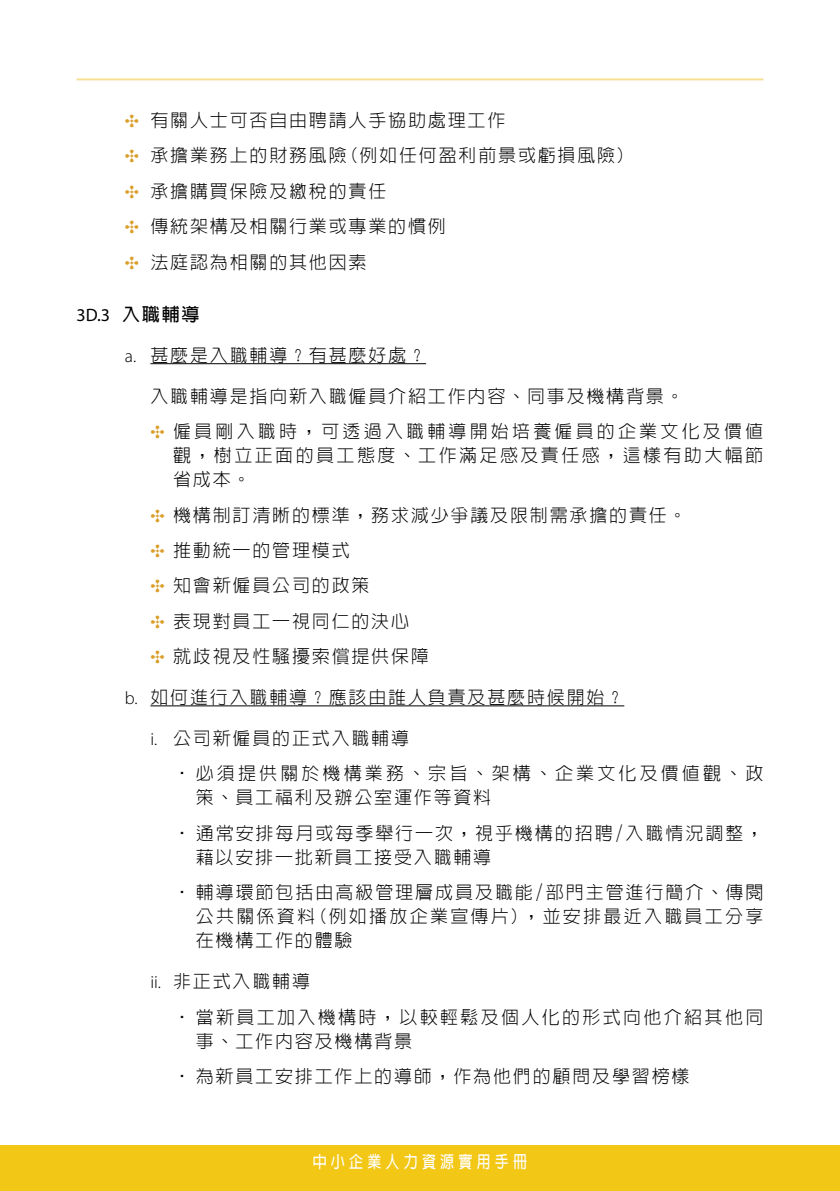
<style>
.page{position:relative;width:840px;height:1191px;background:#fff}
.page>*{position:absolute;margin:0;border:0;box-sizing:border-box;transform-origin:0 0}
.t1{font:300 18px/24px "AR Hei B5 HK";letter-spacing:.1em;color:#000;text-align:justify}
.t2{font:300 18px/24px "AR Hei B5 HK";letter-spacing:.175em;color:#000}
.t3{font:300 18px/24px "AR Hei B5 HK";letter-spacing:.13em;color:#000}
.t4{font:18px "Myriad Pro";color:#000}
.t5{font:700 16.8px "AR Hei B5";letter-spacing:.3em;color:#fff;scale:.83 1}
.s1{color:#da9e29}
.s2{font-family:"AR Hei B5 HK";font-weight:700}
.s3{font-family:"Myriad Pro"}
</style>
<div class="page">
<hr style="left:77px;top:78px;width:686px;height:2px;background:#f9df93">
<div style="left:0;top:1145px;width:839px;height:46px;background:#f3c716"></div>
<hr style="left:150px;top:363px;width:276px;height:1px;background:#000">
<hr style="left:150px;top:705px;width:474px;height:1px;background:#000">
<p class="t1" style="left:125px;top:108px;width:382px"><span class="s1">✣</span> 有關人士可否自由聘請人手協助處理工作</p>
<p class="t1" style="left:125px;top:144px;width:502px"><span class="s1">✣</span> 承擔業務上的財務風險(例如任何盈利前景或虧損風險)</p>
<p class="t1" style="left:125px;top:179px;width:263px"><span class="s1">✣</span> 承擔購買保險及繳稅的責任</p>
<p class="t1" style="left:125px;top:214px;width:322px"><span class="s1">✣</span> 傳統架構及相關行業或專業的慣例</p>
<p class="t1" style="left:125px;top:250px;width:243px"><span class="s1">✣</span> 法庭認為相關的其他因素</p>
<p class="t4" style="left:77px;top:304px;width:124px">3D.3 <span class="s2">入職輔導</span></p>
<p class="t1" style="left:125px;top:343px;width:302px"><span class="s3">a.</span> 甚麼是入職輔導？有甚麼好處？</p>
<p class="t1" style="left:150px;top:384px;width:534px">入職輔導是指向新入職僱員介紹工作內容、同事及機構背景。</p>
<p class="t1" style="left:173px;top:419px;width:591px;text-indent:-23px"><span class="s1">✣</span> 僱員剛入職時，可透過入職輔導開始培養僱員的企業文化及價值觀，樹立正面的員工態度、工作滿足感及責任感，這樣有助大幅節省成本。</p>
<p class="t1" style="left:150px;top:503px;width:537px"><span class="s1">✣</span> 機構制訂清晰的標準，務求減少爭議及限制需承擔的責任。</p>
<p class="t1" style="left:150px;top:538px;width:201px"><span class="s1">✣</span> 推動統一的管理模式</p>
<p class="t1" style="left:150px;top:573px;width:220px"><span class="s1">✣</span> 知會新僱員公司的政策</p>
<p class="t1" style="left:150px;top:609px;width:260px"><span class="s1">✣</span> 表現對員工一視同仁的決心</p>
<p class="t1" style="left:150px;top:644px;width:280px"><span class="s1">✣</span> 就歧視及性騷擾索償提供保障</p>
<p class="t1" style="left:125px;top:685px;width:500px"><span class="s3">b.</span> 如何進行入職輔導？應該由誰人負責及甚麼時候開始？</p>
<p class="t1" style="left:150px;top:726px;width:260px"><span class="s3">i.</span> 公司新僱員的正式入職輔導</p>
<p class="t2" style="left:196px;top:761px;width:568px;text-indent:-23px">• 必須提供關於機構業務、宗旨、架構、企業文化及價值觀、政策、員工福利及辦公室運作等資料</p>
<p class="t1" style="left:196px;top:821px;width:568px;text-indent:-23px">• 通常安排每月或每季舉行一次，視乎機構的招聘/入職情況調整，藉以安排一批新員工接受入職輔導</p>
<p class="t1" style="left:196px;top:880px;width:568px;text-indent:-23px">• 輔導環節包括由高級管理層成員及職能/部門主管進行簡介、傳閱公共關係資料(例如播放企業宣傳片)，並安排最近入職員工分享在機構工作的體驗</p>
<p class="t1" style="left:150px;top:969px;width:161px"><span class="s3">ii.</span> 非正式入職輔導</p>
<p class="t3" style="left:196px;top:1004px;width:568px;text-indent:-23px">• 當新員工加入機構時，以較輕鬆及個人化的形式向他介紹其他同事、工作內容及機構背景</p>
<p class="t1" style="left:173px;top:1064px;width:517px">• 為新員工安排工作上的導師，作為他們的顧問及學習榜樣</p>
<p class="t5" style="left:312px;top:1153px;width:260px">中小企業人力資源實用手冊</p>
</div>
